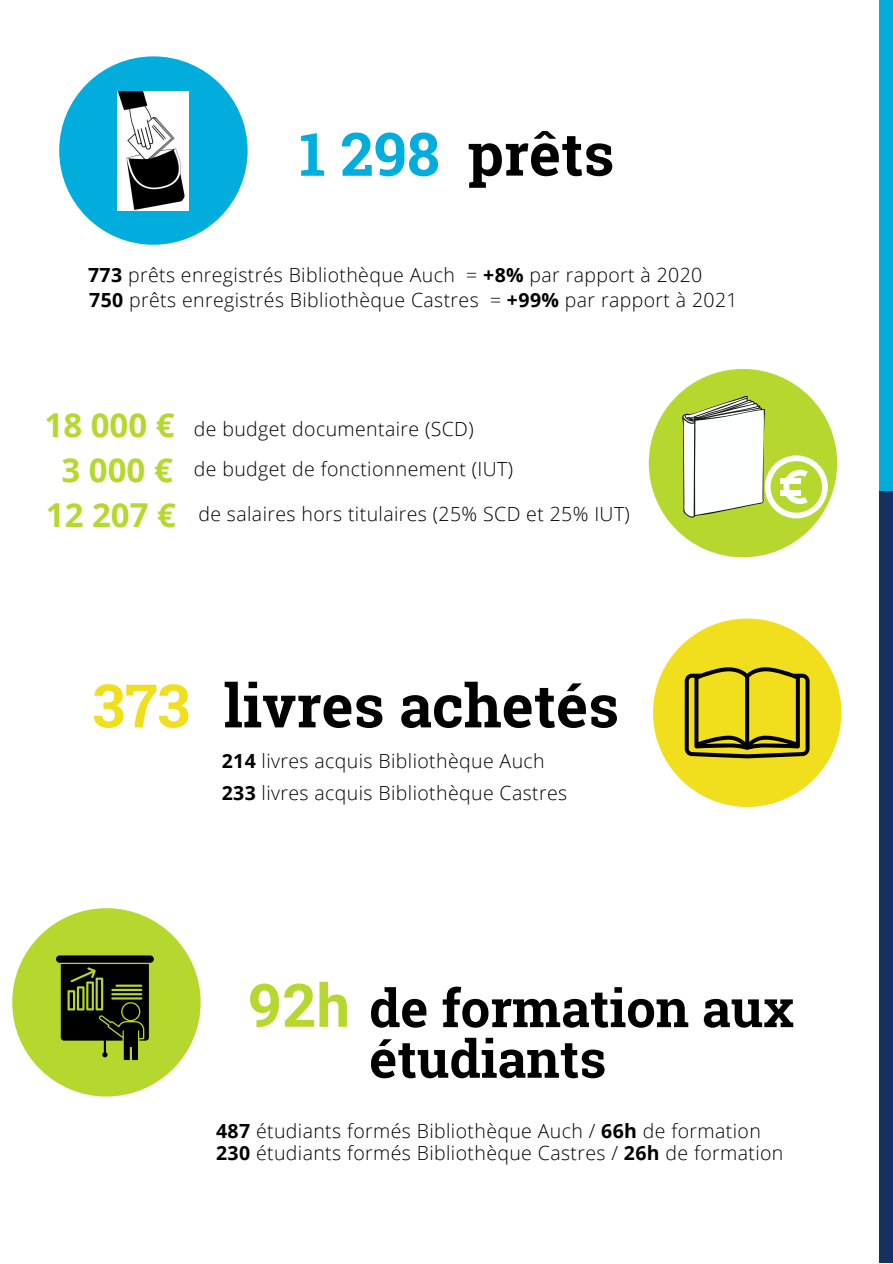
<style>
.page{position:relative;width:893px;height:1264px;background:#fff}
.page>*{position:absolute;margin:0;border:0;box-sizing:border-box;transform-origin:0 0}
.t1{font:700 60px "Roboto Slab";color:#000}
.t2{font:700 60px "Roboto Slab";color:#00addd}
.t3{font:700 60px "Roboto Slab";color:#f1de1d}
.t4{font:700 60px "Roboto";color:#b6d82e}
.t5{font:700 52.5px/50.6px "Roboto Slab";color:#000}
.t6{font:700 33px "Open Sans";color:#b6d82e}
.t7{font:300 19.5px "Open Sans";letter-spacing:.02em;color:#000}
.s1{font-weight:700}
</style>
<div class="page">
<div style="left:879px;top:0;width:13px;height:491px;background:#00addd"></div>
<div style="left:879px;top:491px;width:13px;height:771px;background:#173062"></div>
<div style="left:653px;top:618px;width:188px;height:189px;background:#f1de1d;border-radius:50%"></div>
<svg style="left:684px;top:667px;width:125px;height:91px"></svg>
<div style="left:59px;top:56px;width:188px;height:189px;background:#00addd;border-radius:50%"></div>
<img style="left:118px;top:91px;width:71px;height:120px">
<div style="left:648px;top:369px;width:189px;height:188px;background:#b6d82e;border-radius:50%"></div>
<svg style="left:682px;top:395px;width:145px;height:123px"></svg>
<div style="left:780px;top:490px;width:20px;height:5px;background:#feffff"></div>
<div style="left:780px;top:478px;width:20px;height:6px;background:#feffff"></div>
<div style="left:12px;top:908px;width:189px;height:188px;background:#b6d82e;border-radius:50%"></div>
<svg style="left:56px;top:955px;width:98px;height:105px"></svg>
<p class="t2" style="left:299px;top:113px;width:142px">1 298</p>
<p class="t1" style="left:467px;top:113px;width:148px">prêts</p>
<p class="t7" style="left:88px;top:261px;width:615px"><span class="s1">773</span> prêts enregistrés Bibliothèque Auch = <span class="s1">+8%</span> par rapport à 2020</p>
<p class="t7" style="left:89px;top:286px;width:650px"><span class="s1">750</span> prêts enregistrés Bibliothèque Castres = <span class="s1">+99%</span> par rapport à 2021</p>
<p class="t6" style="left:45px;top:402px;width:132px">18 000 €</p>
<p class="t7" style="left:194px;top:414px;width:281px">de budget documentaire (SCD)</p>
<p class="t6" style="left:62px;top:447px;width:113px">3 000 €</p>
<p class="t6" style="left:46px;top:491px;width:132px">12 207 €</p>
<p class="t7" style="left:194px;top:455px;width:320px">de budget de fonctionnement (IUT)</p>
<p class="t7" style="left:198px;top:500px;width:433px">de salaires hors titulaires (25% SCD et 25% IUT)</p>
<p class="t3" style="left:92px;top:664px;width:99px">373</p>
<p class="t1" style="left:224px;top:664px;width:396px">livres achetés</p>
<p class="t7" style="left:222px;top:747px;width:324px"><span class="s1">214</span> livres acquis Bibliothèque Auch</p>
<p class="t7" style="left:222px;top:779px;width:347px"><span class="s1">233</span> livres acquis Bibliothèque Castres</p>
<p class="t4" style="left:247px;top:971px;width:104px">92h</p>
<p class="t5" style="left:369px;top:981px;width:426px">de formation aux étudiants</p>
<p class="t7" style="left:216px;top:1117px;width:546px"><span class="s1">487</span> étudiants formés Bibliothèque Auch / <span class="s1">66h</span> de formation</p>
<p class="t7" style="left:216px;top:1139px;width:569px"><span class="s1">230</span> étudiants formés Bibliothèque Castres / <span class="s1">26h</span> de formation</p>
</div>
